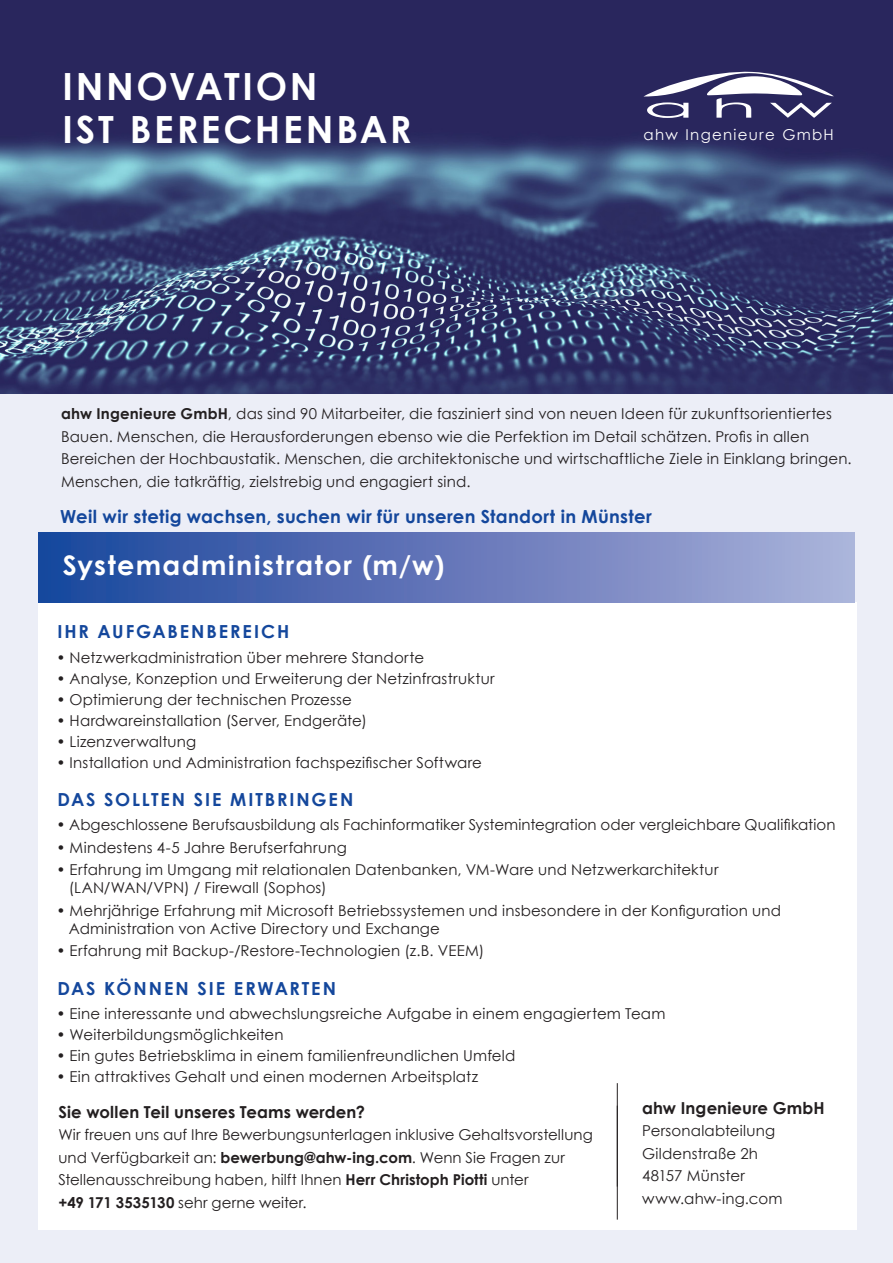
<style>
.page{position:relative;width:893px;height:1263px;background:#fff}
.page>*{position:absolute;margin:0;border:0;box-sizing:border-box;transform-origin:0 0}
.t1{font:700 37.5px "Century Gothic";letter-spacing:.07em;color:#fff}
.t2{font:700 27px "Century Gothic";letter-spacing:.055em;color:#fff}
.t3{font:700 18px "Century Gothic";letter-spacing:.015em;color:#14479c}
.t4{font:700 18px "Century Gothic";letter-spacing:.105em;color:#14479c}
.t5{font:700 18px "Century Gothic";letter-spacing:.1em;color:#14479c}
.t6{font:700 16.5px "Century Gothic";letter-spacing:.01em;color:#231f20}
.t7{font:15px/22.5px "Century Gothic";letter-spacing:.01em;color:#231f20}
.t8{font:15px "Century Gothic";letter-spacing:.085em;color:#fff}
.s1{font-weight:700}
</style>
<div class="page">
<div style="left:0;top:371px;width:893px;height:892px;background:#eceef7"></div>
<div style="left:38px;top:602px;width:818px;height:628px;background:#fff"></div>
<img style="left:0;top:0;width:893px;height:393px">
<div style="left:38px;top:533px;width:817px;height:69px;background:linear-gradient(to right,#19439b,#adafd9)"></div>
<hr style="left:617px;top:1083px;width:1px;height:103px;background:#231f20">
<hr style="left:617px;top:1106px;width:1px;height:113px;background:#231f20">
<svg style="left:643px;top:70px;width:191px;height:48px"></svg>
<p class="t1" style="left:62px;top:63px;width:257px">INNOVATION</p>
<p class="t1" style="left:62px;top:106px;width:351px">IST BERECHENBAR</p>
<p class="t8" style="left:643px;top:125px;width:192px">ahw Ingenieure GmbH</p>
<p class="t7" style="left:61px;top:402px;width:772px"><span class="s1">ahw Ingenieure GmbH</span>, das sind 90 Mitarbeiter, die fasziniert sind von neuen Ideen für zukunftsorientiertes<br>Bauen. Menschen, die Herausforderungen ebenso wie die Perfektion im Detail schätzen. Profis in allen</p>
<p class="t7" style="left:61px;top:447px;width:792px">Bereichen der Hochbaustatik. Menschen, die architektonische und wirtschaftliche Ziele in Einklang bringen.</p>
<p class="t7" style="left:61px;top:470px;width:411px">Menschen, die tatkräftig, zielstrebig und engagiert sind.</p>
<p class="t3" style="left:60px;top:505px;width:593px">Weil wir stetig wachsen, suchen wir für unseren Standort in Münster</p>
<p class="t2" style="left:63px;top:548px;width:383px">Systemadministrator (m/w)</p>
<p class="t4" style="left:57px;top:621px;width:233px">IHR AUFGABENBEREICH</p>
<p class="t7" style="left:56px;top:646px;width:369px">• Netzwerkadministration über mehrere Standorte</p>
<p class="t7" style="left:56px;top:667px;width:440px">• Analyse, Konzeption und Erweiterung der Netzinfrastruktur</p>
<p class="t7" style="left:56px;top:688px;width:297px">• Optimierung der technischen Prozesse</p>
<p class="t7" style="left:56px;top:709px;width:312px">• Hardwareinstallation (Server, Endgeräte)</p>
<p class="t7" style="left:56px;top:730px;width:141px">• Lizenzverwaltung</p>
<p class="t7" style="left:56px;top:751px;width:427px">• Installation und Administration fachspezifischer Software</p>
<p class="t5" style="left:57px;top:788px;width:297px">DAS SOLLTEN SIE MITBRINGEN</p>
<p class="t7" style="left:56px;top:813px;width:781px">• Abgeschlossene Berufsausbildung als Fachinformatiker Systemintegration oder vergleichbare Qualifikation</p>
<p class="t7" style="left:56px;top:836px;width:292px">• Mindestens 4-5 Jahre Berufserfahrung</p>
<p class="t7" style="left:56px;top:858px;width:664px">• Erfahrung im Umgang mit relationalen Datenbanken, VM-Ware und Netzwerkarchitektur</p>
<p class="t7" style="left:69px;top:876px;width:259px">(LAN/WAN/VPN) / Firewall (Sophos)</p>
<p class="t7" style="left:56px;top:899px;width:726px">• Mehrjährige Erfahrung mit Microsoft Betriebssystemen und insbesondere in der Konfiguration und</p>
<p class="t7" style="left:69px;top:917px;width:373px">Administration von Active Directory und Exchange</p>
<p class="t7" style="left:56px;top:939px;width:429px">• Erfahrung mit Backup-/Restore-Technologien (z.B. VEEM)</p>
<p class="t4" style="left:57px;top:977px;width:280px">DAS KÖNNEN SIE ERWARTEN</p>
<p class="t7" style="left:56px;top:1002px;width:611px">• Eine interessante und abwechslungsreiche Aufgabe in einem engagiertem Team</p>
<p class="t7" style="left:56px;top:1023px;width:229px">• Weiterbildungsmöglichkeiten</p>
<p class="t7" style="left:56px;top:1044px;width:460px">• Ein gutes Betriebsklima in einem familienfreundlichen Umfeld</p>
<p class="t7" style="left:56px;top:1065px;width:423px">• Ein attraktives Gehalt und einen modernen Arbeitsplatz</p>
<p class="t6" style="left:58px;top:1101px;width:308px">Sie wollen Teil unseres Teams werden?</p>
<p class="t7" style="left:58px;top:1123px;width:536px">Wir freuen uns auf Ihre Bewerbungsunterlagen inklusive Gehaltsvorstellung</p>
<p class="t7" style="left:58px;top:1146px;width:508px">und Verfügbarkeit an: <span class="s1">bewerbung@ahw-ing.com</span>. Wenn Sie Fragen zur</p>
<p class="t7" style="left:58px;top:1168px;width:472px">Stellenausschreibung haben, hilft Ihnen <span class="s1">Herr Christoph Piotti</span> unter</p>
<p class="t7" style="left:58px;top:1191px;width:250px"><span class="s1">+49 171 3535130</span> sehr gerne weiter.</p>
<p class="t6" style="left:642px;top:1097px;width:184px">ahw Ingenieure GmbH</p>
<p class="t7" style="left:642px;top:1119px;width:135px">Personalabteilung</p>
<p class="t7" style="left:642px;top:1142px;width:117px">Gildenstraße 2h</p>
<p class="t7" style="left:642px;top:1164px;width:104px">48157 Münster</p>
<p class="t7" style="left:642px;top:1187px;width:142px">www.ahw-ing.com</p>
</div>
